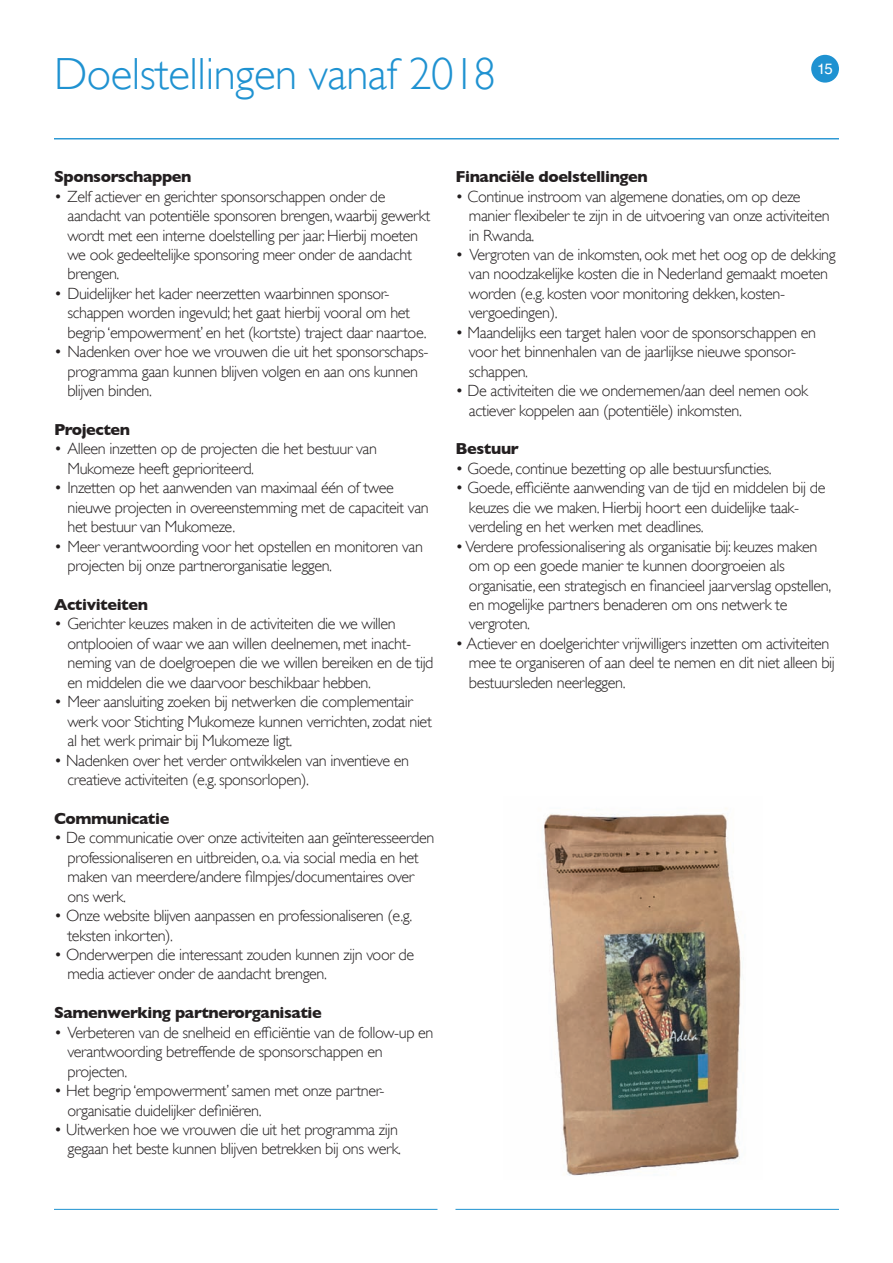
<style>
.page{position:relative;width:893px;height:1263px;background:#fff}
.page>*{position:absolute;margin:0;border:0;box-sizing:border-box;transform-origin:0 0}
.t1{font:300 45px "Gill Sans";letter-spacing:-.01em;color:#1f92d1}
.t2{font:300 16.2px/19.5px "Gill Sans";letter-spacing:-.025em;color:#231f20}
.t3{font:700 16.2px "Gill Sans";letter-spacing:-.025em;color:#231f20}
._10_Paginanummer_LL{font:15px "Helvetica";color:#fff}
</style>
<div class="page">
<div style="left:811px;top:55px;width:28px;height:28px;background:#1f92d1;border-radius:50%"></div>
<hr style="left:54px;top:1209px;width:383px;height:1px;background:#1f92d1">
<hr style="left:455px;top:1209px;width:384px;height:1px;background:#1f92d1">
<hr style="left:54px;top:138px;width:785px;height:1px;background:#1f92d1">
<img style="left:544px;top:808px;width:197px;height:368px">
<p class="t1" style="left:54px;top:48px;width:443px">Doelstellingen vanaf 2018</p>
<p class="_10_Paginanummer_LL" style="left:817px;top:57px;width:17px">15</p>
<p class="t3" style="left:54px;top:167px;width:139px">Sponsorschappen</p>
<p class="t2" style="left:54px;top:187px;width:333px">• Zelf actiever en gerichter sponsorschappen onder de</p>
<p class="t2" style="left:67px;top:206px;width:364px">aandacht van potentiële sponsoren brengen, waarbij gewerkt wordt met een interne doelstelling per jaar. Hierbij moeten we ook gedeeltelijke sponsoring meer onder de aandacht brengen.</p>
<p class="t2" style="left:54px;top:284px;width:337px">• Duidelijker het kader neerzetten waarbinnen sponsor-</p>
<p class="t2" style="left:67px;top:303px;width:361px">schappen worden ingevuld; het gaat hierbij vooral om het begrip ‘empowerment’ en het (kortste) traject daar naartoe.</p>
<p class="t2" style="left:67px;top:342px;width:362px;text-indent:-13px">• Nadenken over hoe we vrouwen die uit het sponsorschaps&shy;programma gaan kunnen blijven volgen en aan ons kunnen blijven binden.</p>
<p class="t3" style="left:54px;top:420px;width:78px">Projecten</p>
<p class="t2" style="left:54px;top:439px;width:325px">• Alleen inzetten op de projecten die het bestuur van</p>
<p class="t2" style="left:67px;top:459px;width:188px">Mukomeze heeft geprioriteerd.</p>
<p class="t2" style="left:67px;top:478px;width:363px;text-indent:-13px">• Inzetten op het aanwenden van maximaal één of twee nieuwe projecten in overeenstemming met de capaciteit van</p>
<p class="t2" style="left:67px;top:517px;width:169px">het bestuur van Mukomeze.</p>
<p class="t2" style="left:67px;top:536px;width:357px;text-indent:-13px">• Meer verantwoording voor het opstellen en monitoren van projecten bij onze partnerorganisatie leggen.</p>
<p class="t3" style="left:54px;top:595px;width:96px">Activiteiten</p>
<p class="t2" style="left:54px;top:614px;width:343px">• Gerichter keuzes maken in de activiteiten die we willen</p>
<p class="t2" style="left:67px;top:634px;width:345px">ontplooien of waar we aan willen deelnemen, met inacht-</p>
<p class="t2" style="left:67px;top:653px;width:368px">neming van de doelgroepen die we willen bereiken en de tijd en middelen die we daarvoor beschikbaar hebben.</p>
<p class="t2" style="left:67px;top:692px;width:366px;text-indent:-13px">• Meer aansluiting zoeken bij netwerken die complementair werk voor Stichting Mukomeze kunnen verrichten, zodat niet al het werk primair bij Mukomeze ligt.</p>
<p class="t2" style="left:67px;top:750px;width:343px;text-indent:-13px">• Nadenken over het verder ontwikkelen van inventieve en creatieve activiteiten (e.g. sponsorlopen).</p>
<p class="t3" style="left:54px;top:809px;width:117px">Communicatie</p>
<p class="t2" style="left:54px;top:828px;width:382px;text-align:center">• De communicatie over onze activiteiten aan geïnteresseerden professionaliseren en uitbreiden, o.a. via social media en het</p>
<p class="t2" style="left:67px;top:867px;width:348px">maken van meerdere/andere filmpjes/documentaires over ons werk.</p>
<p class="t2" style="left:67px;top:906px;width:346px;text-indent:-13px">• Onze website blijven aanpassen en professionaliseren (e.g. teksten inkorten).</p>
<p class="t2" style="left:67px;top:945px;width:348px;text-indent:-13px">• Onderwerpen die interessant zouden kunnen zijn voor de media actiever onder de aandacht brengen.</p>
<p class="t3" style="left:54px;top:1003px;width:269px">Samenwerking partnerorganisatie</p>
<p class="t2" style="left:67px;top:1022px;width:368px;text-indent:-13px">• Verbeteren van de snelheid en efficiëntie van de follow-up en verantwoording betreffende de sponsorschappen en</p>
<p class="t2" style="left:67px;top:1061px;width:61px">projecten.</p>
<p class="t2" style="left:54px;top:1081px;width:332px">• Het begrip ‘empowerment’ samen met onze partner-</p>
<p class="t2" style="left:67px;top:1100px;width:196px">organisatie duidelijker definiëren.</p>
<p class="t2" style="left:54px;top:1120px;width:345px">• Uitwerken hoe we vrouwen die uit het programma zijn</p>
<p class="t2" style="left:67px;top:1139px;width:335px">gegaan het beste kunnen blijven betrekken bij ons werk.</p>
<p class="t3" style="left:455px;top:167px;width:194px">Financiële doelstellingen</p>
<p class="t2" style="left:469px;top:187px;width:362px;text-indent:-13px">• Continue instroom van algemene donaties, om op deze manier flexibeler te zijn in de uitvoering van onze activiteiten in Rwanda.</p>
<p class="t2" style="left:469px;top:245px;width:368px;text-indent:-13px">• Vergroten van de inkomsten, ook met het oog op de dekking van noodzakelijke kosten die in Nederland gemaakt moeten worden (e.g. kosten voor monitoring dekken, kosten-</p>
<p class="t2" style="left:469px;top:303px;width:90px">vergoedingen).</p>
<p class="t2" style="left:455px;top:323px;width:362px;text-align:center">• Maandelijks een target halen voor de sponsorschappen en voor het binnenhalen van de jaarlijkse nieuwe sponsor-</p>
<p class="t2" style="left:469px;top:361px;width:61px">schappen.</p>
<p class="t2" style="left:469px;top:381px;width:341px;text-indent:-13px">• De activiteiten die we ondernemen/aan deel nemen ook actiever koppelen aan (potentiële) inkomsten.</p>
<p class="t3" style="left:455px;top:439px;width:65px">Bestuur</p>
<p class="t2" style="left:455px;top:459px;width:318px">• Goede, continue bezetting op alle bestuursfuncties.</p>
<p class="t2" style="left:469px;top:478px;width:358px;text-indent:-13px">• Goede, efficiënte aanwending van de tijd en middelen bij de keuzes die we maken. Hierbij hoort een duidelijke taak-</p>
<p class="t2" style="left:469px;top:517px;width:236px">verdeling en het werken met deadlines.</p>
<p class="t2" style="left:469px;top:536px;width:350px;text-indent:-13px">• Verdere professionalisering als organisatie bij: keuzes maken om op een goede manier te kunnen doorgroeien als</p>
<p class="t2" style="left:469px;top:575px;width:364px">organisatie, een strategisch en financieel jaarverslag opstellen, en mogelijke partners benaderen om ons netwerk te</p>
<p class="t2" style="left:469px;top:614px;width:63px">vergroten.</p>
<p class="t2" style="left:469px;top:634px;width:367px;text-indent:-13px">• Actiever en doelgerichter vrijwilligers inzetten om activiteiten mee te organiseren of aan deel te nemen en dit niet alleen bij bestuursleden neerleggen.</p>
</div>
